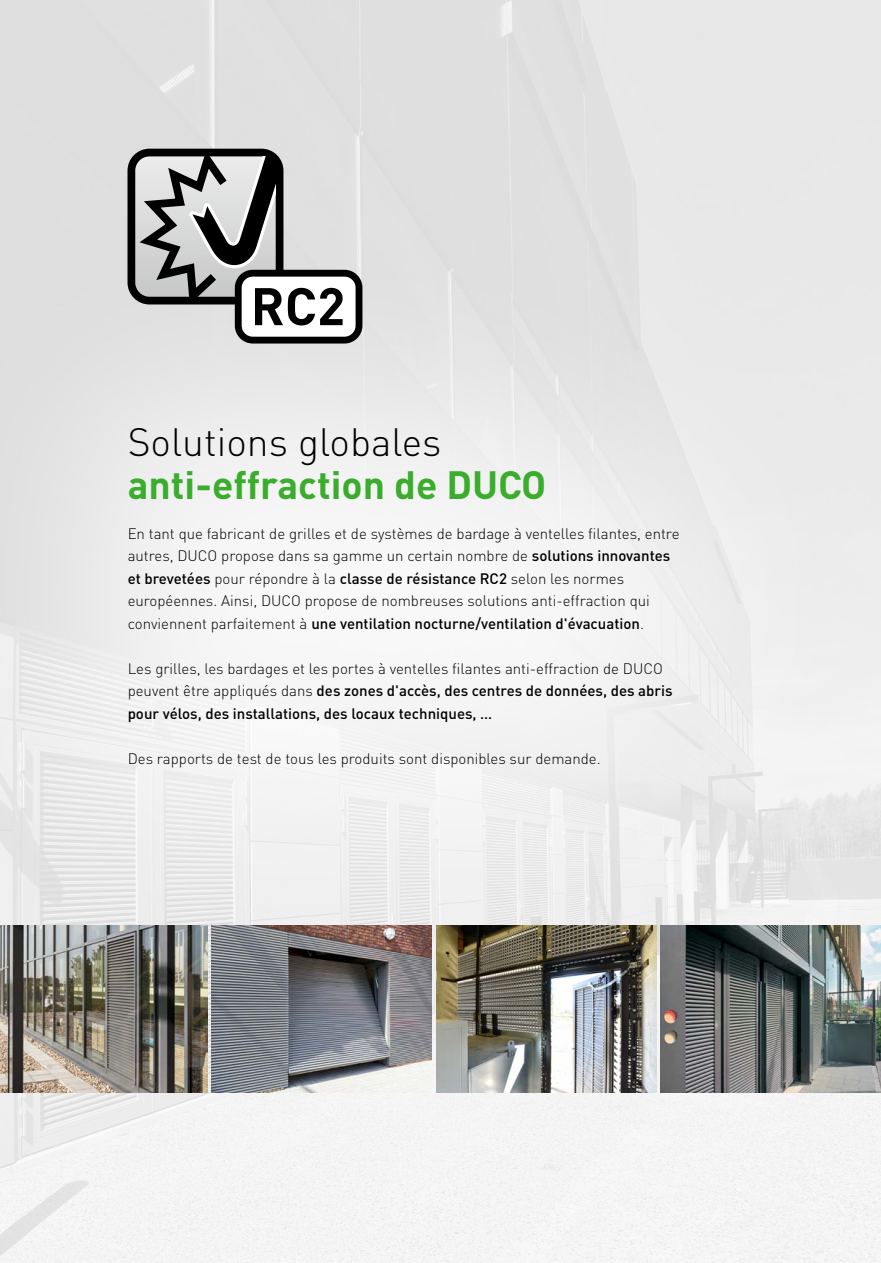
<style>
.page{position:relative;width:881px;height:1263px;background:#fff}
.page>*{position:absolute;margin:0;border:0;box-sizing:border-box;transform-origin:0 0}
.t1{font:700 52.05px "DINOT";color:#000}
.t2{font:700 39px "DINOT";color:#3aad2c}
.t3{font:300 39px "DINOT";color:#000}
.t4{font:300 15px/22.5px "DINOT";color:#000}
.s1{font-weight:500}
</style>
<div class="page">
<div style="left:0;top:0;width:880px;height:1263px;background:linear-gradient(to bottom,#e3e3e3,#f2f2f2)"></div>
<div style="left:0;top:231px;width:867px;height:734px;background:#fff;opacity:.8"></div>
<svg style="left:127px;top:149px;width:156px;height:155px;background:#848484"></svg>
<div style="left:238px;top:273px;width:121px;height:67px;background:#fff;border-radius:15px"></div>
<div style="left:235px;top:270px;width:127px;height:73px;border:7px solid #000;border-radius:15px"></div>
<img style="left:0;top:926px;width:207px;height:166px">
<img style="left:212px;top:926px;width:220px;height:166px">
<img style="left:660px;top:926px;width:220px;height:166px">
<img style="left:436px;top:926px;width:220px;height:166px">
<img style="left:880px;top:0;width:1px;height:769px">
<h1 class="t1" style="left:250px;top:271px;width:96px">RC2</h1>
<h2 class="t3" style="left:128px;top:416px;width:315px">Solutions globales</h2>
<h2 class="t2" style="left:128px;top:458px;width:420px">anti-effraction de DUCO</h2>
<p class="t4" style="left:128px;top:521px;width:553px">En tant que fabricant de grilles et de systèmes de bardage à ventelles filantes, entre autres, DUCO propose dans sa gamme un certain nombre de <span class="s1">solutions innovantes et brevetées</span> pour répondre à la <span class="s1">classe de résistance RC2</span> selon les normes européennes. Ainsi, DUCO propose de nombreuses solutions anti-effraction qui conviennent parfaitement à <span class="s1">une ventilation nocturne/ventilation d'évacuation</span>.</p>
<p class="t4" style="left:128px;top:656px;width:546px">Les grilles, les bardages et les portes à ventelles filantes anti-effraction de DUCO peuvent être appliqués dans <span class="s1">des zones d'accès, des centres de données, des abris pour vélos, des installations, des locaux techniques, …</span></p>
<p class="t4" style="left:128px;top:746px;width:474px">Des rapports de test de tous les produits sont disponibles sur demande.</p>
</div>
